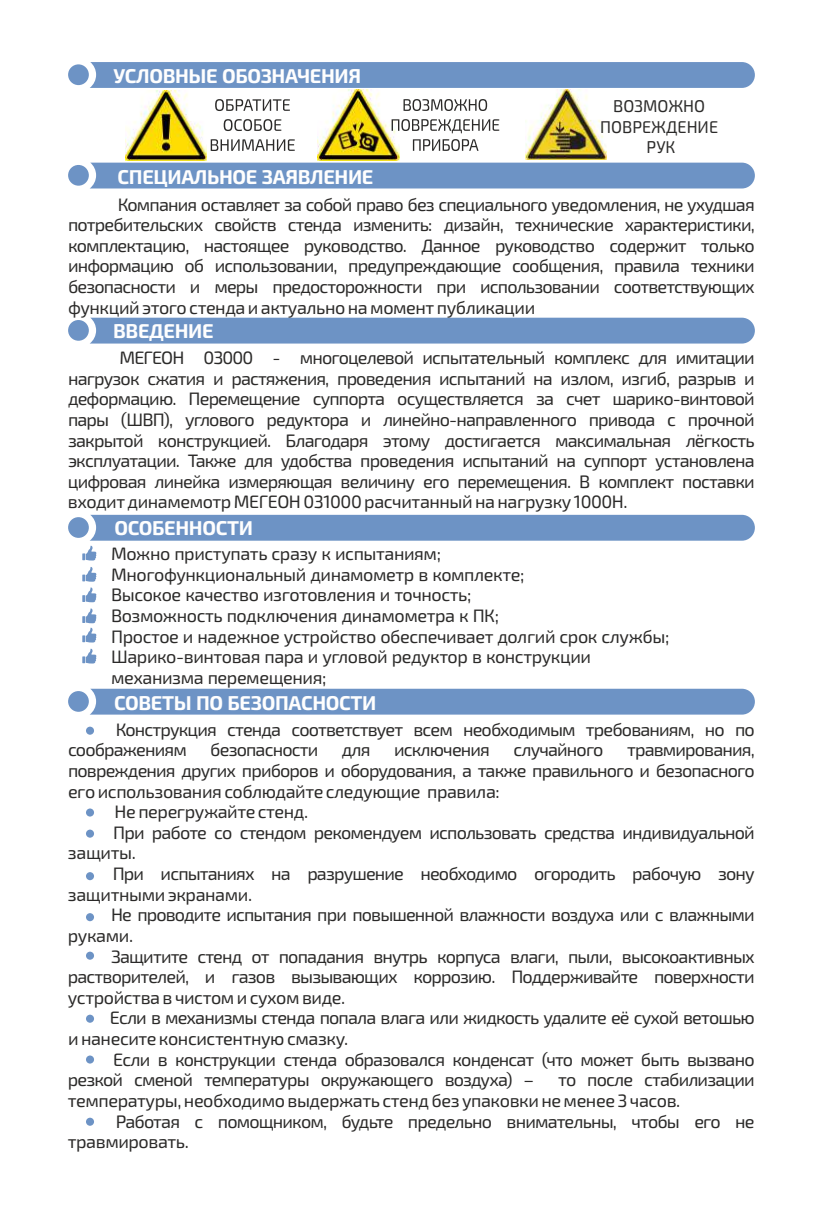
<style>
.page{position:relative;width:823px;height:1225px;background:#fff}
.page>*{position:absolute;margin:0;border:0;box-sizing:border-box;transform-origin:0 0}
.t1{font:700 20px "Exo 2.0";letter-spacing:-.02em;color:#fefefe}
.t2{font:18px/20.6px "Exo 2.0";letter-spacing:-.05em;color:#2b2a29}
.t3{font:18px/20.6px "Exo 2.0";letter-spacing:-.025em;color:#2b2a29}
.t4{font:17px/20.4px "Exo 2.0";color:#2b2a29;text-align:center;scale:.96 1}
</style>
<div class="page">
<div style="left:68px;top:62px;width:686px;height:26px;background:#6d93c5"></div>
<div style="left:68px;top:318px;width:686px;height:25px;background:#6d93c5"></div>
<div style="left:68px;top:163px;width:686px;height:25px;background:#6d93c5"></div>
<svg style="left:210px;top:99px;width:84px;height:52px"></svg>
<img style="left:125px;top:90px;width:81px;height:70px">
<img style="left:318px;top:90px;width:81px;height:70px">
<svg style="left:391px;top:99px;width:108px;height:52px"></svg>
<svg style="left:68px;top:515px;width:686px;height:45px"></svg>
<img style="left:525px;top:89px;width:81px;height:71px">
<div style="left:68px;top:689px;width:686px;height:25px;background:#6d93c5"></div>
<svg style="left:82px;top:567px;width:14px;height:35px"></svg>
<div style="left:86px;top:726px;width:8px;height:8px;background:#6d93c5;border-radius:50%"></div>
<div style="left:86px;top:829px;width:8px;height:8px;background:#6d93c5;border-radius:50%"></div>
<div style="left:86px;top:872px;width:8px;height:8px;background:#6d93c5;border-radius:50%"></div>
<div style="left:86px;top:913px;width:8px;height:8px;background:#6d93c5;border-radius:50%"></div>
<div style="left:86px;top:951px;width:8px;height:8px;background:#6d93c5;border-radius:50%"></div>
<div style="left:86px;top:1014px;width:8px;height:8px;background:#6d93c5;border-radius:50%"></div>
<div style="left:86px;top:1117px;width:8px;height:8px;background:#6d93c5;border-radius:50%"></div>
<div style="left:86px;top:1055px;width:8px;height:8px;background:#6d93c5;border-radius:50%"></div>
<div style="left:86px;top:808px;width:8px;height:8px;background:#6d93c5;border-radius:50%"></div>
<svg style="left:82px;top:608px;width:14px;height:34px"></svg>
<svg style="left:82px;top:648px;width:14px;height:15px"></svg>
<p class="t1" style="left:113px;top:69px;width:249px">УСЛОВНЫЕ ОБОЗНАЧЕНИЯ</p>
<p class="t1" style="left:117px;top:170px;width:257px">СПЕЦИАЛЬНОЕ ЗАЯВЛЕНИЕ</p>
<p class="t4" style="left:600px;top:98px;width:124px">ВОЗМОЖНО<br>ПОВРЕЖДЕНИЕ<br>РУК</p>
<p class="t2" style="left:68px;top:196px;width:688px;text-align:justify;text-indent:50px">Компания оставляет за собой право без специального уведомления, не ухудшая потребительских свойств стенда изменить: дизайн, технические характеристики, комплектацию, настоящее руководство. Данное руководство содержит только информацию об использовании, предупреждающие сообщения, правила техники безопасности и меры предосторожности при использовании соответствующих функций этого стенда и актуально на момент публикации</p>
<p class="t1" style="left:113px;top:324px;width:102px">ВВЕДЕНИЕ</p>
<p class="t2" style="left:68px;top:349px;width:688px;text-align:justify;text-indent:51px">МЕГЕОН 03000 - многоцелевой испытательный комплекс для имитации нагрузок сжатия и растяжения, проведения испытаний на излом, изгиб, разрыв и деформацию. Перемещение суппорта осуществляется за счет шарико-винтовой пары (ШВП), углового редуктора и линейно-направленного привода с прочной закрытой конструкцией. Благодаря этому достигается максимальная лёгкость эксплуатации. Также для удобства проведения испытаний на суппорт установлена цифровая линейка измеряющая величину его перемещения. В комплект поставки входит динамемотр МЕГЕОН 031000 расчитанный на нагрузку 1000Н.</p>
<p class="t1" style="left:114px;top:521px;width:140px">ОСОБЕННОСТИ</p>
<p class="t3" style="left:111px;top:545px;width:559px">Можно приступать сразу к испытаниям;<br>Многофункциональный динамометр в комплекте;<br>Высокое качество изготовления и точность;<br>Возможность подключения динамометра к ПК;<br>Простое и надежное устройство обеспечивает долгий срок службы; Шарико-винтовая пара и угловой редуктор в конструкции механизма перемещения;</p>
<p class="t1" style="left:114px;top:695px;width:264px">СОВЕТЫ ПО БЕЗОПАСНОСТИ</p>
<p class="t2" style="left:68px;top:721px;width:687px;text-indent:48px">Конструкция стенда соответствует всем необходимым требованиям, но по соображениям</p>
<p class="t2" style="left:210px;top:741px;width:109px">безопасности</p>
<p class="t2" style="left:341px;top:741px;width:30px">для</p>
<p class="t2" style="left:394px;top:741px;width:97px">исключения</p>
<p class="t2" style="left:513px;top:741px;width:92px">случайного</p>
<p class="t2" style="left:626px;top:741px;width:129px">травмирования,</p>
<p class="t2" style="left:68px;top:762px;width:687px">повреждения других приборов и оборудования, а также правильного и безопасного</p>
<p class="t3" style="left:68px;top:783px;width:433px">его использования соблюдайте следующие правила:</p>
<p class="t3" style="left:115px;top:803px;width:195px">Не перегружайте стенд.</p>
<p class="t2" style="left:113px;top:824px;width:642px">При работе со стендом рекомендуем использовать средства индивидуальной</p>
<p class="t2" style="left:68px;top:844px;width:69px">защиты.</p>
<p class="t2" style="left:113px;top:865px;width:643px">При испытаниях на разрушение необходимо огородить рабочую зону</p>
<p class="t3" style="left:68px;top:886px;width:185px">защитными экранами.</p>
<p class="t2" style="left:111px;top:906px;width:644px">Не проводите испытания при повышенной влажности воздуха или с влажными</p>
<p class="t2" style="left:68px;top:927px;width:67px">руками.</p>
<p class="t2" style="left:111px;top:947px;width:644px">Защитите стенд от попадания внутрь корпуса влаги, пыли, высокоактивных</p>
<p class="t2" style="left:68px;top:968px;width:687px">растворителей, и газов вызывающих коррозию. Поддерживайте поверхности</p>
<p class="t3" style="left:68px;top:989px;width:279px">устройства в чистом и сухом виде.</p>
<p class="t2" style="left:68px;top:1009px;width:687px;text-indent:42px">Если в механизмы стенда попала влага или жидкость удалите её сухой ветошью и нанесите консистентную смазку.</p>
<p class="t2" style="left:68px;top:1051px;width:687px;text-indent:45px">Если в конструкции стенда образовался конденсат (что может быть вызвано резкой сменой температуры окружающего воздуха) –</p>
<p class="t3" style="left:68px;top:1071px;width:687px;text-indent:490px">то после стабилизации температуры, необходимо выдержать стенд без упаковки не менее 3 часов.</p>
<p class="t2" style="left:68px;top:1112px;width:687px;text-indent:48px">Работая с помощником, будьте предельно внимательны, чтобы его не травмировать.</p>
</div>
